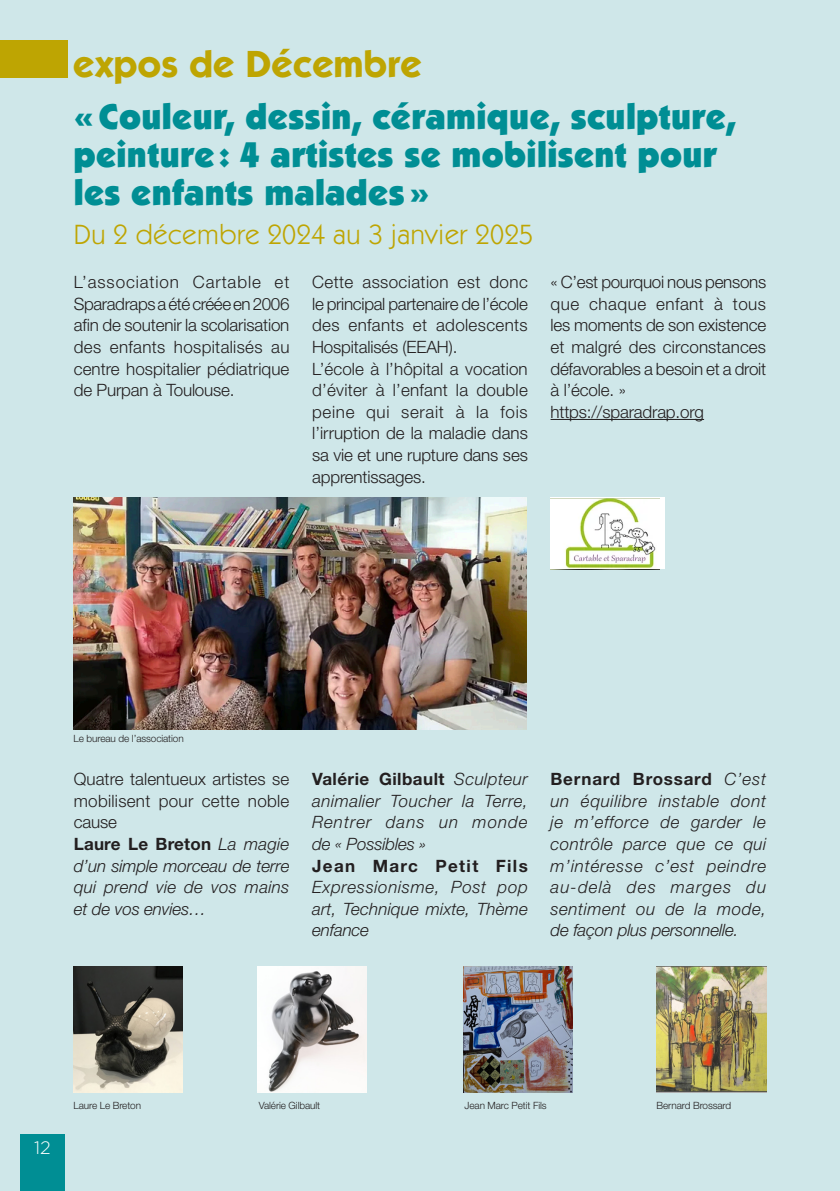
<style>
.page{position:relative;width:840px;height:1191px;background:#fff}
.page>*{position:absolute;margin:0;border:0;box-sizing:border-box;transform-origin:0 0}
.t1{font:700 38px "ITC Kabel Std";letter-spacing:.01em;color:#bea502}
.titre{font:900 36px/38px "ITC Kabel Std";letter-spacing:.01em;color:#008e94}
.date_et_sous_titre{font:28px "ITC Kabel Std";letter-spacing:.02em;color:#bea502}
.t2{font:300 18px "Gotham";color:#fff}
.txt_courant{font:300 17px/21.6px "Helvetica Neue LT Std";letter-spacing:-.01em;color:#231f20;text-align:justify}
.txt_courant-2{font:italic 300 17px/21.6px "Helvetica Neue LT Std";letter-spacing:.015em;color:#231f20;text-align:justify}
.txt_courant-3{font:300 10px "Helvetica Neue LT Std";letter-spacing:-.01em;color:#231f20}
.s1{font-weight:700;font-style:normal}
</style>
<div class="page">
<div style="left:0;top:0;width:839px;height:1191px;background:#cfe7e9"></div>
<div style="left:20px;top:1134px;width:45px;height:57px;background:#008e94"></div>
<hr style="left:550px;top:419px;width:153px;height:1px;background:#231f20">
<div style="left:550px;top:497px;width:114px;height:72px;background:linear-gradient(to bottom,#fff,#fff)"></div>
<img style="left:550px;top:499px;width:109px;height:70px">
<div style="left:0;top:40px;width:67px;height:37px;background:#bea502"></div>
<img style="left:73px;top:497px;width:453px;height:232px">
<img style="left:73px;top:966px;width:110px;height:126px">
<img style="left:257px;top:966px;width:110px;height:126px">
<img style="left:463px;top:966px;width:109px;height:126px">
<img style="left:656px;top:966px;width:109px;height:126px">
<p class="t1" style="left:73px;top:41px;width:350px">expos de Décembre</p>
<p class="titre" style="left:74px;top:97px;width:663px">«Couleur, dessin, céramique, sculpture, peinture: 4 artistes se mobilisent pour les enfants malades»</p>
<p class="date_et_sous_titre" style="left:74px;top:218px;width:461px">Du 2 décembre 2024 au 3 janvier 2025</p>
<p class="txt_courant" style="left:74px;top:271px;width:217px">L’association Cartable et Sparadraps a été créée en 2006 afin de soutenir la scolarisation des enfants hospitalisés au centre hospitalier pédiatrique de Purpan à Toulouse.</p>
<p class="txt_courant" style="left:312px;top:271px;width:217px">Cette association est donc le principal partenaire de l’école des enfants et adolescents Hospitalisés (EEAH).</p>
<p class="txt_courant" style="left:312px;top:357px;width:217px">L’école à l’hôpital a vocation d’éviter à l’enfant la double peine qui serait à la fois l’irruption de la maladie dans sa vie et une rupture dans ses apprentissages.</p>
<p class="txt_courant" style="left:550px;top:271px;width:217px">« C’est pourquoi nous pensons que chaque enfant à tous les moments de son existence et malgré des circonstances défavorables a besoin et a droit à l’école. »</p>
<p class="txt_courant" style="left:550px;top:400px;width:155px">https://sparadrap.org</p>
<p class="txt_courant-3" style="left:73px;top:732px;width:112px">Le bureau de l’association</p>
<p class="txt_courant" style="left:74px;top:768px;width:217px">Quatre talentueux artistes se mobilisent pour cette noble cause</p>
<p class="txt_courant-2" style="left:74px;top:833px;width:217px"><span class="s1">Laure Le Breton</span> La magie d’un simple morceau de terre qui prend vie de vos mains et de vos envies…</p>
<p class="txt_courant-2" style="left:312px;top:768px;width:217px"><span class="s1">Valérie Gilbault</span> Sculpteur animalier Toucher la Terre, Rentrer dans un monde de « Possibles »</p>
<p class="txt_courant-2" style="left:312px;top:854px;width:217px"><span class="s1">Jean Marc Petit Fils </span>Expressionisme, Post pop art, Technique mixte, Thème enfance</p>
<p class="txt_courant-2" style="left:550px;top:768px;width:217px"><span class="s1">Bernard Brossard</span> C’est un équilibre instable dont je m’efforce de garder le contrôle parce que ce qui m’intéresse c’est peindre au-delà des marges du sentiment ou de la mode, de façon plus personnelle.</p>
<p class="t2" style="left:34px;top:1136px;width:18px">12</p>
<p class="txt_courant-3" style="left:73px;top:1099px;width:69px">Laure Le Breton</p>
<p class="txt_courant-3" style="left:259px;top:1099px;width:63px">Valérie Gilbault</p>
<p class="txt_courant-3" style="left:464px;top:1099px;width:84px">Jean Marc Petit Fils</p>
<p class="txt_courant-3" style="left:656px;top:1099px;width:76px">Bernard Brossard</p>
</div>
